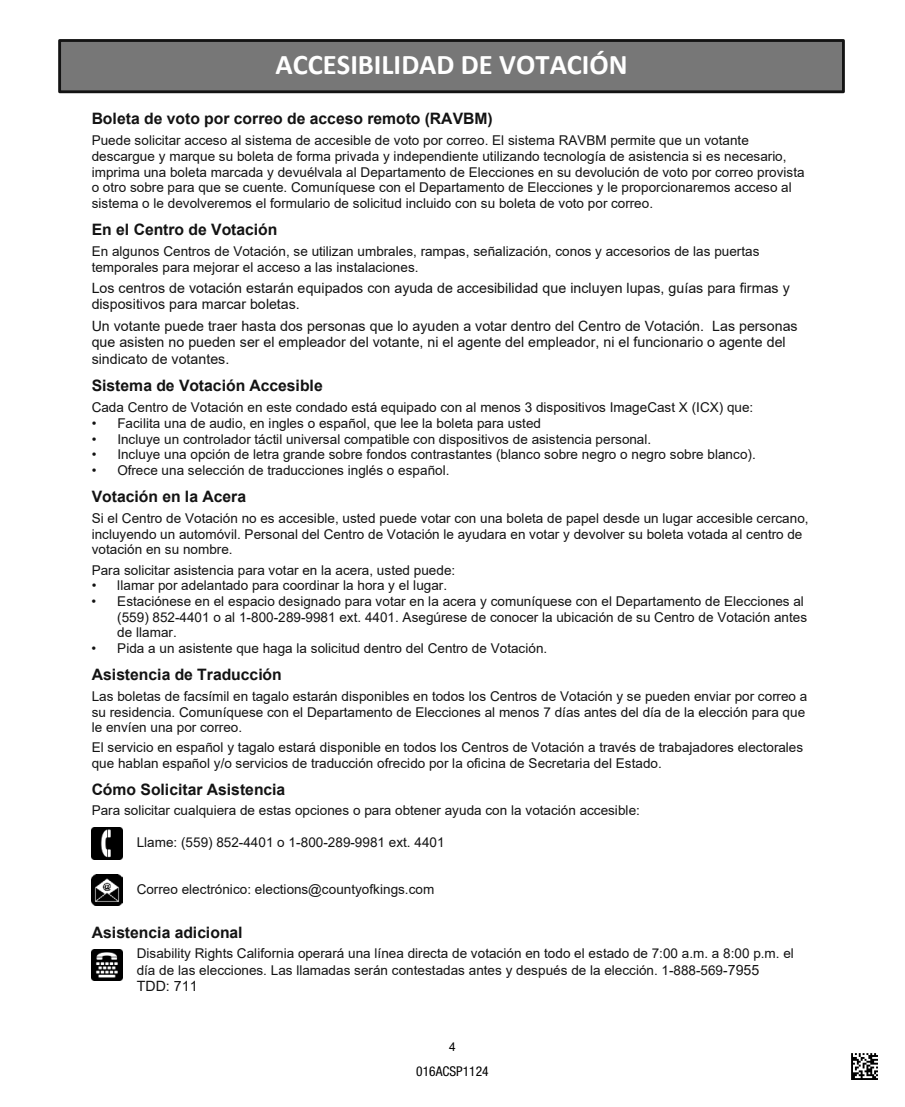
<style>
.page{position:relative;width:905px;height:1107px;background:#fff}
.page>*{position:absolute;margin:0;border:0;box-sizing:border-box;transform-origin:0 0}
.t1{font:700 28.5px "Calibri";color:#fff}
.t2{font:700 15.75px "Arial";color:#131313}
.t3{font:14.25px/16.4px "Arial";color:#131313}
.t4{font:13.5px/15.6px "Arial";color:#131313}
.t5{font:condensed 13.5px "Helvetica Neue LT Std";color:#000}
.t6{font:12px "Arial";color:#000}
.s1{font-size:14.25px}
</style>
<div class="page">
<div style="left:60px;top:40px;width:783px;height:52px;background:#777"></div>
<div style="left:58px;top:39px;width:786px;height:54px;border:3px solid #131313"></div>
<img style="left:92px;top:828px;width:31px;height:31px">
<img style="left:92px;top:874px;width:31px;height:31px">
<img style="left:92px;top:949px;width:31px;height:31px">
<svg style="left:851px;top:1053px;width:27px;height:25px"></svg>
<hr style="left:851px;top:1078px;width:27px;height:2px;background:#000">
<h1 class="t1" style="left:275px;top:44px;width:353px">ACCESIBILIDAD DE VOTACIÓN</h1>
<p class="t2" style="left:92px;top:108px;width:402px">Boleta de voto por correo de acceso remoto (RAVBM)</p>
<p class="t4" style="left:92px;top:133px;width:714px">Puede solicitar acceso al sistema de accesible de voto por correo. El sistema RAVBM permite que un votante descargue y marque su boleta de forma privada y independiente utilizando tecnología de asistencia si es necesario, imprima una boleta marcada y devuélvala al Departamento de Elecciones en su devolución de voto por correo provista o otro sobre para que se cuente. Comuníquese con el Departamento de Elecciones y le proporcionaremos acceso al sistema o le devolveremos el formulario de solicitud incluido con su boleta de voto por correo.</p>
<p class="t2" style="left:92px;top:219px;width:187px">En el Centro de Votación</p>
<p class="t4" style="left:92px;top:244px;width:669px">En algunos Centros de Votación, se utilizan umbrales, rampas, señalización, conos y accesorios de las puertas temporales para mejorar el acceso a las instalaciones.</p>
<p class="t3" style="left:92px;top:280px;width:699px">Los centros de votación estarán equipados con ayuda de accesibilidad que incluyen lupas, guías para firmas y dispositivos para marcar boletas.</p>
<p class="t3" style="left:92px;top:318px;width:707px">Un votante puede traer hasta dos personas que lo ayuden a votar dentro del Centro de Votación. Las personas que asisten no pueden ser el empleador del votante, ni el agente del empleador, ni el funcionario o agente del sindicato de votantes.</p>
<p class="t2" style="left:92px;top:375px;width:232px">Sistema de Votación Accesible</p>
<p class="t4" style="left:92px;top:400px;width:663px">Cada Centro de Votación en este condado está equipado con al menos 3 dispositivos ImageCast X (ICX) que:</p>
<p class="t4" style="left:92px;top:415px;width:451px">• Facilita una de audio, en ingles o español, que lee la boleta para usted</p>
<p class="t4" style="left:92px;top:431px;width:561px">• Incluye un controlador táctil universal compatible con dispositivos de asistencia personal.</p>
<p class="t4" style="left:92px;top:446px;width:665px">• Incluye una opción de letra grande sobre fondos contrastantes (blanco sobre negro o negro sobre blanco).</p>
<p class="t4" style="left:92px;top:462px;width:359px">• Ofrece una selección de traducciones inglés o español.</p>
<p class="t2" style="left:92px;top:486px;width:156px">Votación en la Acera</p>
<p class="t4" style="left:92px;top:510px;width:718px">Si el Centro de Votación no es accesible, usted puede votar con una boleta de papel desde un lugar accesible cercano, incluyendo un automóvil. Personal del Centro de Votación le ayudara en votar y devolver su boleta votada al centro de votación en su nombre.</p>
<p class="t4" style="left:92px;top:562px;width:365px">Para solicitar asistencia para votar en la acera, usted puede:</p>
<p class="t4" style="left:92px;top:578px;width:357px">• llamar por adelantado para coordinar la hora y el lugar.</p>
<p class="t4" style="left:117px;top:593px;width:691px;text-indent:-26px">• Estaciónese en el espacio designado para votar en la acera y comuníquese con el Departamento de Elecciones al (559) 852-4401 o al 1-800-289-9981 ext. 4401. Asegúrese de conocer la ubicación de su Centro de Votación antes de llamar.</p>
<p class="t4" style="left:92px;top:640px;width:457px">• Pida a un asistente que haga la solicitud dentro del Centro de Votación.</p>
<p class="t2" style="left:92px;top:664px;width:192px">Asistencia de Traducción</p>
<p class="t4" style="left:92px;top:689px;width:717px">Las boletas de facsímil en tagalo estarán disponibles en todos los Centros de Votación y se pueden enviar por correo a su residencia. Comuníquese con el Departamento de Elecciones al menos 7 días antes del día de la elección para que le envíen una por correo.</p>
<p class="t4" style="left:92px;top:740px;width:713px">El servicio en español y tagalo estará disponible en todos los Centros de Votación a través de trabajadores electorales que hablan español y/o servicios de traducción ofrecido por la oficina de Secretaria del Estado.</p>
<p class="t2" style="left:92px;top:779px;width:195px">Cómo Solicitar Asistencia</p>
<p class="t4" style="left:92px;top:803px;width:549px">Para solicitar cualquiera de estas opciones o para obtener ayuda con la votación accesible:</p>
<p class="t4" style="left:137px;top:834px;width:309px">Llame: (559) 852-4401 o 1-800-289-9981 ext. 4401</p>
<p class="t4" style="left:137px;top:882px;width:299px">Correo electrónico: elections@countyofkings.com</p>
<p class="t2" style="left:92px;top:922px;width:152px">Asistencia adicional</p>
<p class="t4" style="left:137px;top:946px;width:658px;line-height:16.2px">Disability Rights California operará una línea directa de votación en todo el estado de 7:00 a.m. a 8:00 p.m. el día de las elecciones. Las llamadas serán contestadas antes y después de la elección. 1-888-569-<span class="s1">7955</span></p>
<p class="t3" style="left:137px;top:978px;width:62px">TDD: 711</p>
<p class="t6" style="left:449px;top:1039px;width:8px">4</p>
<p class="t5" style="left:416px;top:1064px;width:74px">016ACSP1124</p>
</div>
